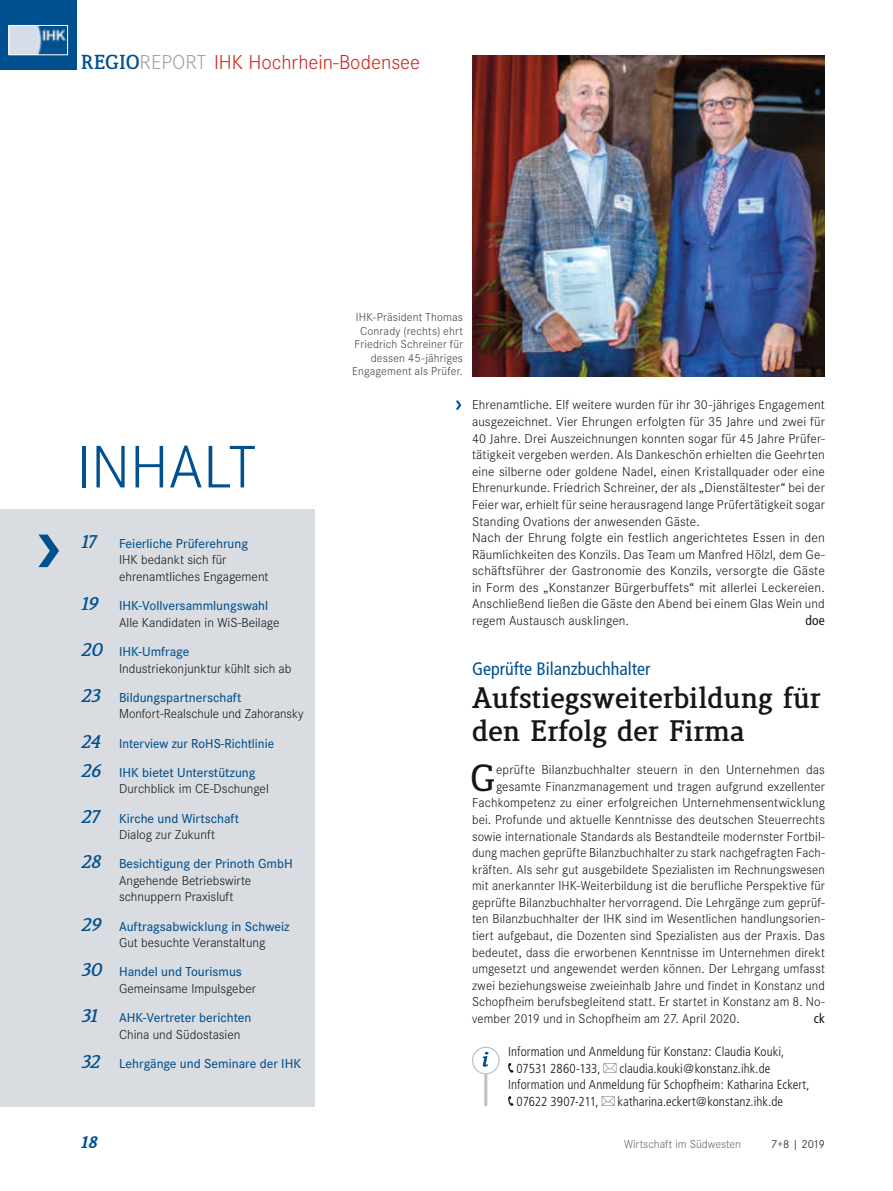
<style>
.page{position:relative;width:893px;height:1191px;background:#fff}
.page>*{position:absolute;margin:0;border:0;box-sizing:border-box;transform-origin:0 0}
.t1{font:300 62.25px "Corporate S";color:#00508f}
.t2{font:700 36.3px "Lenga";color:#151616}
.t3{font:800 28.5px/33.2px "Lenga";color:#151616}
.t4{font:300 21px "Corporate S";color:#cb2a1e}
.t5{font:condensed 18px "Frutiger";color:#00508f}
.t6{font:italic 800 18px "Lenga";color:#00508f}
.t7{font:italic 900 16.5px "Lenga";color:#00508f}
.t8{font:300 13.5px/16.5px "Corporate S";letter-spacing:.01em;color:#151616}
.t9{font:500 13.5px/29.2px "Corporate S";color:#00508f}
.t10{font:300 13.5px "Corporate S";letter-spacing:.01em;color:#151616;scale:.95 1}
.t11{font:condensed 13.5px "Frutiger";color:#151616}
.t12{font:300 condensed 13.05px/16.5px "Frutiger";letter-spacing:.005em;color:#151616}
.t13{font:300 condensed 13.05px "Frutiger";letter-spacing:-.015em;color:#151616}
.t14{font:300 12px/13.5px "Corporate S";letter-spacing:.015em;color:#40403f;text-align:right}
.t15{font:300 12px "Corporate S";color:#686867}
.t16{font:300 12px "Corporate S";color:#151616}
.s1{font-family:"Lenga";font-weight:800;font-size:19.5px;color:#00508f}
.s2{color:#9fa5ac}
.s3{font-family:"Lenga";font-weight:800;font-style:italic;font-size:18px;color:#00508f}
.s4{font-weight:500;color:#00508f}
.s5{font-family:"Lenga";font-weight:800;font-style:italic;font-size:18px}
.s6{font-weight:300;color:#151616}
</style>
<div class="page">
<hr style="left:892px;top:0;width:1px;height:1191px;background:#edecea">
<div style="left:0;top:0;width:77px;height:69px;background:#00508f"></div>
<img style="left:10px;top:27px;width:56px;height:26px">
<div style="left:8px;top:25px;width:60px;height:30px;border:1px solid #fff"></div>
<div style="left:0;top:509px;width:315px;height:597px;background:#d9dce0"></div>
<svg style="left:38px;top:534px;width:21px;height:33px"></svg>
<img style="left:472px;top:56px;width:353px;height:320px">
<svg style="left:456px;top:401px;width:5px;height:8px"></svg>
<hr style="left:484px;top:1073px;width:3px;height:33px;background:#bcc1c7">
<svg style="left:483px;top:1051px;width:5px;height:15px"></svg>
<div style="left:472px;top:1046px;width:28px;height:28px;border:1px solid #bcc1c7;border-radius:50%"></div>
<svg style="left:508px;top:1063px;width:5px;height:9px"></svg>
<svg style="left:604px;top:1063px;width:12px;height:9px"></svg>
<svg style="left:508px;top:1096px;width:5px;height:9px"></svg>
<svg style="left:602px;top:1096px;width:12px;height:9px"></svg>
<h3 class="t4" style="left:81px;top:51px;width:341px"><span class="s1">REGIO</span><span class="s2">REPORT</span> IHK Hochrhein-Bodensee</h3>
<h1 class="t1" style="left:77px;top:432px;width:181px">INHALT</h1>
<h3 class="t6" style="left:81px;top:533px;width:17px">17</h3>
<p class="t9" style="left:119px;top:529px;width:131px">Feierliche Prüferehrung</p>
<p class="t8" style="left:119px;top:552px;width:151px">IHK bedankt sich für ehrenamtliches Engagement</p>
<p class="t8" style="left:119px;top:597px;width:162px;text-indent:-38px"><span class="s3">19</span> <span class="s4">IHK-Vollversammlungswahl<br></span>Alle Kandidaten in WiS-Beilage</p>
<p class="t8" style="left:119px;top:643px;width:174px;text-indent:-38px"><span class="s3">20</span> <span class="s4">IHK-Umfrage<br></span>Industriekonjunktur kühlt sich ab</p>
<p class="t8" style="left:119px;top:689px;width:186px;text-indent:-38px"><span class="s3">23</span> <span class="s4">Bildungspartnerschaft<br></span>Monfort-Realschule und Zahoransky</p>
<p class="t9" style="left:81px;top:728px;width:195px"><span class="s5">24</span> Interview zur RoHS-Richtlinie<br><span class="s5">26</span> IHK bietet Unterstützung</p>
<p class="t8" style="left:81px;top:774px;width:190px;line-height:29.2px;text-indent:38px">Durchblick im CE-Dschungel<br><span class="s3">27</span> <span class="s4">Kirche und Wirtschaft</span></p>
<p class="t9" style="left:81px;top:820px;width:213px;text-indent:38px"><span class="s6">Dialog zur Zukunft<br></span><span class="s5">28</span> Besichtigung der Prinoth GmbH</p>
<p class="t8" style="left:119px;top:872px;width:134px">Angehende Betriebswirte schnuppern Praxisluft</p>
<p class="t9" style="left:119px;top:918px;width:172px;line-height:16.5px;text-indent:-38px"><span class="s5">29</span> Auftragsabwicklung in Schweiz<br><span class="s6">Gut besuchte Veranstaltung</span></p>
<p class="t8" style="left:119px;top:963px;width:138px;text-indent:-38px"><span class="s3">30</span> <span class="s4">Handel und Tourismus<br></span>Gemeinsame Impulsgeber</p>
<p class="t9" style="left:119px;top:1009px;width:134px;line-height:16.5px;text-indent:-38px"><span class="s5">31</span> AHK-Vertreter berichten<br><span class="s6">China und Südostasien</span></p>
<p class="t9" style="left:81px;top:1049px;width:222px"><span class="s5">32</span> Lehrgänge und Seminare der IHK</p>
<p class="t14" style="left:352px;top:311px;width:112px">IHK-Präsident Thomas<br>Conrady (rechts) ehrt<br>Friedrich Schreiner für dessen 45-jähriges<br>Engagement als Prüfer.</p>
<p class="t8" style="left:472px;top:397px;width:354px">Ehrenamtliche. Elf weitere wurden für ihr 30-jähriges Engagement ausgezeichnet. Vier Ehrungen erfolgten für 35 Jahre und zwei für 40 Jahre. Drei Auszeichnungen konnten sogar für 45 Jahre Prüfer&shy;tätigkeit vergeben werden. Als Dankeschön erhielten die Geehrten eine silberne oder goldene Nadel, einen Kristallquader oder eine Ehrenurkunde. Friedrich Schreiner, der als „Dienstältester“ bei der Feier war, erhielt für seine herausragend lange Prüfertätigkeit sogar Standing Ovations der anwesenden Gäste.<br>Nach der Ehrung folgte ein festlich angerichtetes Essen in den Räumlichkeiten des Konzils. Das Team um Manfred Hölzl, dem Ge&shy;schäftsführer der Gastronomie des Konzils, versorgte die Gäste in Form des „Konstanzer Bürgerbuffets“ mit allerlei Leckereien.<br>Anschließend ließen die Gäste den Abend bei einem Glas Wein und regem Austausch ausklingen.</p>
<p class="t11" style="left:806px;top:612px;width:21px">doe</p>
<h3 class="t5" style="left:472px;top:658px;width:180px">Geprüfte Bilanzbuchhalter</h3>
<h3 class="t3" style="left:472px;top:682px;width:350px">Aufstiegsweiterbildung für den Erfolg der Firma</h3>
<h2 class="t2" style="left:471px;top:758px;width:26px">G</h2>
<p class="t8" style="left:496px;top:761px;width:330px">eprüfte Bilanzbuchhalter steuern in den Unternehmen das</p>
<p class="t8" style="left:496px;top:778px;width:330px">gesamte Finanzmanagement und tragen aufgrund exzellenter</p>
<p class="t8" style="left:472px;top:794px;width:354px">Fachkompetenz zu einer erfolgreichen Unternehmensentwicklung</p>
<p class="t8" style="left:472px;top:811px;width:354px">bei. Profunde und aktuelle Kenntnisse des deutschen Steuerrechts</p>
<p class="t8" style="left:472px;top:828px;width:354px">sowie internationale Standards als Bestandteile modernster Fortbil-</p>
<p class="t10" style="left:472px;top:845px;width:373px">dung machen geprüfte Bilanzbuchhalter zu stark nachgefragten Fach-</p>
<p class="t8" style="left:472px;top:861px;width:354px">kräften. Als sehr gut ausgebildete Spezialisten im Rechnungswesen</p>
<p class="t8" style="left:472px;top:877px;width:354px">mit anerkannter IHK-Weiterbildung ist die berufliche Perspektive für</p>
<p class="t8" style="left:472px;top:894px;width:354px">geprüfte Bilanzbuchhalter hervorragend. Die Lehrgänge zum geprüf-</p>
<p class="t8" style="left:472px;top:910px;width:354px">ten Bilanzbuchhalter der IHK sind im Wesentlichen handlungsorien-</p>
<p class="t8" style="left:472px;top:927px;width:354px">tiert aufgebaut, die Dozenten sind Spezialisten aus der Praxis. Das</p>
<p class="t8" style="left:472px;top:944px;width:354px">bedeutet, dass die erworbenen Kenntnisse im Unternehmen direkt</p>
<p class="t8" style="left:472px;top:960px;width:354px">umgesetzt und angewendet werden können. Der Lehrgang umfasst</p>
<p class="t8" style="left:472px;top:977px;width:354px">zwei beziehungsweise zweieinhalb Jahre und findet in Konstanz und</p>
<p class="t8" style="left:472px;top:993px;width:354px">Schopfheim berufsbegleitend statt. Er startet in Konstanz am 8. No-</p>
<p class="t8" style="left:472px;top:1010px;width:269px">vember 2019 und in Schopfheim am 27. April 2020.</p>
<p class="t11" style="left:814px;top:1010px;width:13px">ck</p>
<p class="t12" style="left:517px;top:1043px;width:269px;text-indent:-8px">Information und Anmeldung für Konstanz: Claudia Kouki,<br>07531 2860-133,</p>
<p class="t12" style="left:619px;top:1060px;width:153px">claudia.kouki@konstanz.ihk.de</p>
<p class="t12" style="left:508px;top:1076px;width:303px">Information und Anmeldung für Schopfheim: Katharina Eckert,</p>
<p class="t13" style="left:517px;top:1093px;width:84px">07622 3907-211,</p>
<p class="t12" style="left:617px;top:1093px;width:167px">katharina.eckert@konstanz.ihk.de</p>
<p class="t7" style="left:81px;top:1134px;width:18px">18</p>
<p class="t15" style="left:624px;top:1137px;width:119px">Wirtschaft im Südwesten</p>
<p class="t16" style="left:771px;top:1137px;width:56px">7+8 | 2019</p>
</div>
